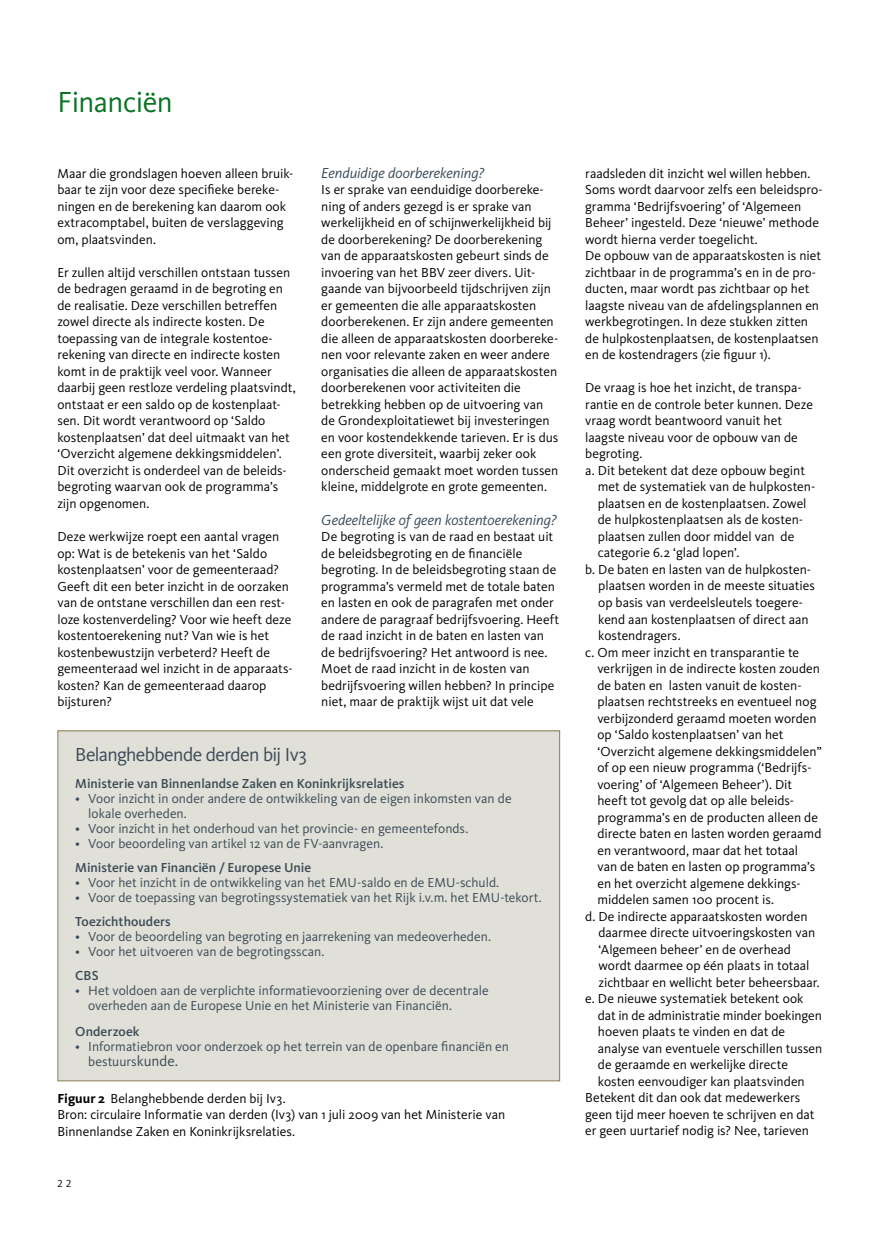
<style>
.page{position:relative;width:881px;height:1251px;background:#fff}
.page>*{position:absolute;margin:0;border:0;box-sizing:border-box;transform-origin:0 0}
.t1{font:30px "Kievit";letter-spacing:-.015em;color:#087323}
.t2{font:19.5px "Kievit";letter-spacing:-.035em;color:#3a4a55}
.t3{font:italic 15px "Kievit";letter-spacing:-.005em;color:#3a4a55}
.t4{font:13.5px/16.5px "Kievit";color:#000}
.t5{font:13.5px/15px "Kievit";color:#3a4a55}
.t6{font:500 13.5px "Kievit";color:#3a4a55}
.t7{font:10.5px "Kievit Regular SC";color:#000}
.s1{font-size:15px}
.s2{font-weight:700}
</style>
<div class="page">
<div style="left:58px;top:730px;width:501px;height:350px;background:#e0dfd8"></div>
<h1 class="t1" style="left:57px;top:83px;width:117px">Financiën</h1>
<p class="t4" style="left:57px;top:165px;width:237px">Maar die grondslagen hoeven alleen bruik&shy;baar te zijn voor deze specifieke bereke&shy;ningen en de berekening kan daarom ook extracomptabel, buiten de verslaggeving om, plaatsvinden.</p>
<p class="t4" style="left:57px;top:264px;width:240px">Er zullen altijd verschillen ontstaan tussen de bedragen geraamd in de begroting en de realisatie. Deze verschillen betreffen zowel directe als indirecte kosten. De toepassing van de integrale kostentoe&shy;rekening van directe en indirecte kosten komt in de praktijk veel voor. Wanneer daarbij geen restloze verdeling plaatsvindt, ontstaat er een saldo op de kostenplaat&shy;sen. Dit wordt verantwoord op ‘Saldo kostenplaatsen’ dat deel uitmaakt van het ‘Overzicht algemene dekkingsmiddelen’.<br>Dit overzicht is onderdeel van de beleids&shy;begroting waarvan ook de programma’s zijn opgenomen.</p>
<p class="t4" style="left:57px;top:528px;width:236px">Deze werkwijze roept een aantal vragen op: Wat is de betekenis van het ‘Saldo kostenplaatsen’ voor de gemeenteraad?<br>Geeft dit een beter inzicht in de oorzaken van de ontstane verschillen dan een rest&shy;loze kostenverdeling? Voor wie heeft deze kostentoerekening nut? Van wie is het kostenbewustzijn verbeterd? Heeft de gemeenteraad wel inzicht in de apparaats&shy;kosten? Kan de gemeenteraad daarop bijsturen?</p>
<p class="t3" style="left:321px;top:163px;width:165px">Eenduidige doorberekening?</p>
<p class="t4" style="left:321px;top:181px;width:238px">Is er sprake van eenduidige doorbereke&shy;ning of anders gezegd is er sprake van werkelijkheid en of schijnwerkelijkheid bij de doorberekening? De doorberekening van de apparaatskosten gebeurt sinds de invoering van het BBV zeer divers. Uit&shy;gaande van bijvoorbeeld tijdschrijven zijn er gemeenten die alle apparaatskosten doorberekenen. Er zijn andere gemeenten die alleen de apparaatskosten doorbereke&shy;nen voor relevante zaken en weer andere organisaties die alleen de apparaatskosten doorberekenen voor activiteiten die betrekking hebben op de uitvoering van de Grondexploitatiewet bij investeringen en voor kostendekkende tarieven. Er is dus een grote diversiteit, waarbij zeker ook onderscheid gemaakt moet worden tussen kleine, middelgrote en grote gemeenten.</p>
<p class="t3" style="left:321px;top:510px;width:237px">Gedeeltelijke of geen kostentoerekening?</p>
<p class="t4" style="left:321px;top:528px;width:239px">De begroting is van de raad en bestaat uit de beleidsbegroting en de financiële begroting. In de beleidsbegroting staan de programma’s vermeld met de totale baten en lasten en ook de paragrafen met onder andere de paragraaf bedrijfsvoering. Heeft de raad inzicht in de baten en lasten van de bedrijfsvoering? Het antwoord is nee.<br>Moet de raad inzicht in de kosten van bedrijfsvoering willen hebben? In principe niet, maar de praktijk wijst uit dat vele</p>
<h2 class="t2" style="left:75px;top:742px;width:233px">Belanghebbende derden bij Iv3</h2>
<p class="t6" style="left:75px;top:775px;width:331px">Ministerie van Binnenlandse Zaken en Koninkrijksrelaties</p>
<p class="t5" style="left:88px;top:790px;width:424px;text-indent:-13px">• Voor inzicht in onder andere de ontwikkeling van de eigen inkomsten van de lokale overheden.</p>
<p class="t5" style="left:75px;top:820px;width:394px">• Voor inzicht in het onderhoud van het provincie- en gemeentefonds.</p>
<p class="t5" style="left:75px;top:835px;width:309px">• Voor beoordeling van artikel 12 van de FV-aanvragen.</p>
<p class="t6" style="left:75px;top:859px;width:237px">Ministerie van Financiën / Europese Unie</p>
<p class="t5" style="left:75px;top:874px;width:425px">• Voor het inzicht in de ontwikkeling van het EMU-saldo en de EMU-schuld.</p>
<p class="t5" style="left:75px;top:889px;width:468px">• Voor de toepassing van begrotingssystematiek van het Rijk i.v.m. het EMU-tekort.</p>
<p class="t6" style="left:75px;top:913px;width:97px">Toezichthouders</p>
<p class="t5" style="left:75px;top:928px;width:417px">• Voor de beoordeling van begroting en jaarrekening van medeoverheden.</p>
<p class="t5" style="left:75px;top:943px;width:250px">• Voor het uitvoeren van de begrotingsscan.</p>
<p class="t6" style="left:75px;top:967px;width:25px">CBS</p>
<p class="t5" style="left:88px;top:982px;width:402px;text-indent:-13px">• Het voldoen aan de verplichte informatievoorziening over de decentrale overheden aan de Europese Unie en het Ministerie van Financiën.</p>
<p class="t6" style="left:75px;top:1022px;width:66px">Onderzoek</p>
<p class="t5" style="left:88px;top:1038px;width:422px;text-indent:-13px">• Informatiebron voor onderzoek op het terrein van de openbare financiën en bestuurs<span class="s1">kunde.</span></p>
<p class="t4" style="left:57px;top:1089px;width:449px"><span class="s2">Figuur 2</span> Belanghebbende derden bij Iv3.<br>Bron: circulaire Informatie van derden (Iv3) van 1 juli 2009 van het Ministerie van<br>Binnenlandse Zaken en Koninkrijksrelaties.</p>
<p class="t7" style="left:57px;top:1176px;width:15px">2 2</p>
<p class="t4" style="left:585px;top:165px;width:239px">raadsleden dit inzicht wel willen hebben.<br>Soms wordt daarvoor zelfs een beleidspro&shy;gramma ‘Bedrijfsvoering’ of ‘Algemeen Beheer’ ingesteld. Deze ‘nieuwe’ methode wordt hierna verder toegelicht.<br>De opbouw van de apparaatskosten is niet zichtbaar in de programma’s en in de pro&shy;ducten, maar wordt pas zichtbaar op het laagste niveau van de afdelingsplannen en werkbegrotingen. In deze stukken zitten de hulpkostenplaatsen, de kostenplaatsen en de kostendragers (zie figuur 1).</p>
<p class="t4" style="left:585px;top:379px;width:218px">De vraag is hoe het inzicht, de transpa-</p>
<p class="t4" style="left:585px;top:396px;width:229px">rantie en de controle beter kunnen. Deze</p>
<p class="t4" style="left:585px;top:412px;width:198px">vraag wordt beantwoord vanuit het</p>
<p class="t4" style="left:585px;top:429px;width:214px">laagste niveau voor de opbouw van de</p>
<p class="t4" style="left:585px;top:445px;width:59px">begroting.</p>
<p class="t4" style="left:585px;top:462px;width:221px">a. Dit betekent dat deze opbouw begint</p>
<p class="t4" style="left:597px;top:478px;width:219px">met de systematiek van de hulpkosten-</p>
<p class="t4" style="left:597px;top:495px;width:210px">plaatsen en de kostenplaatsen. Zowel</p>
<p class="t4" style="left:597px;top:511px;width:207px">de hulpkostenplaatsen als de kosten-</p>
<p class="t4" style="left:597px;top:528px;width:198px">plaatsen zullen door middel van de</p>
<p class="t4" style="left:597px;top:544px;width:143px">categorie 6.2 ‘glad lopen’.</p>
<p class="t4" style="left:585px;top:561px;width:227px">b. De baten en lasten van de hulpkosten-</p>
<p class="t4" style="left:598px;top:577px;width:218px">plaatsen worden in de meeste situaties</p>
<p class="t4" style="left:598px;top:594px;width:206px">op basis van verdeelsleutels toegere-</p>
<p class="t4" style="left:598px;top:610px;width:212px">kend aan kostenplaatsen of direct aan</p>
<p class="t4" style="left:598px;top:627px;width:84px">kostendragers.</p>
<p class="t4" style="left:585px;top:643px;width:215px">c. Om meer inzicht en transparantie te</p>
<p class="t4" style="left:597px;top:660px;width:224px">verkrijgen in de indirecte kosten zouden</p>
<p class="t4" style="left:597px;top:676px;width:205px">de baten en lasten vanuit de kosten-</p>
<p class="t4" style="left:597px;top:693px;width:220px">plaatsen rechtstreeks en eventueel nog</p>
<p class="t4" style="left:597px;top:709px;width:221px">verbijzonderd geraamd moeten worden</p>
<p class="t4" style="left:597px;top:726px;width:188px">op ‘Saldo kostenplaatsen’ van het</p>
<p class="t4" style="left:597px;top:742px;width:225px">‘Overzicht algemene dekkingsmiddelen”</p>
<p class="t4" style="left:597px;top:759px;width:215px">of op een nieuw programma (‘Bedrijfs-</p>
<p class="t4" style="left:597px;top:775px;width:196px">voering’ of ‘Algemeen Beheer’). Dit</p>
<p class="t4" style="left:597px;top:792px;width:198px">heeft tot gevolg dat op alle beleids-</p>
<p class="t4" style="left:597px;top:808px;width:222px">programma’s en de producten alleen de</p>
<p class="t4" style="left:597px;top:825px;width:225px">directe baten en lasten worden geraamd</p>
<p class="t4" style="left:597px;top:841px;width:202px">en verantwoord, maar dat het totaal</p>
<p class="t4" style="left:597px;top:858px;width:219px">van de baten en lasten op programma’s</p>
<p class="t4" style="left:597px;top:874px;width:205px">en het overzicht algemene dekkings-</p>
<p class="t4" style="left:597px;top:891px;width:178px">middelen samen 100 procent is.</p>
<p class="t4" style="left:585px;top:907px;width:224px">d. De indirecte apparaatskosten worden</p>
<p class="t4" style="left:598px;top:924px;width:218px">daarmee directe uitvoeringskosten van</p>
<p class="t4" style="left:598px;top:940px;width:194px">‘Algemeen beheer’ en de overhead</p>
<p class="t4" style="left:598px;top:957px;width:212px">wordt daarmee op één plaats in totaal</p>
<p class="t4" style="left:598px;top:973px;width:223px">zichtbaar en wellicht beter beheersbaar.</p>
<p class="t4" style="left:585px;top:990px;width:220px">e. De nieuwe systematiek betekent ook</p>
<p class="t4" style="left:597px;top:1006px;width:225px">dat in de administratie minder boekingen</p>
<p class="t4" style="left:597px;top:1023px;width:189px">hoeven plaats te vinden en dat de</p>
<p class="t4" style="left:597px;top:1039px;width:226px">analyse van eventuele verschillen tussen</p>
<p class="t4" style="left:597px;top:1056px;width:191px">de geraamde en werkelijke directe</p>
<p class="t4" style="left:597px;top:1072px;width:208px">kosten eenvoudiger kan plaatsvinden</p>
<p class="t4" style="left:585px;top:1089px;width:216px">Betekent dit dan ook dat medewerkers</p>
<p class="t4" style="left:585px;top:1105px;width:231px">geen tijd meer hoeven te schrijven en dat</p>
<p class="t4" style="left:585px;top:1122px;width:225px">er geen uurtarief nodig is? Nee, tarieven</p>
</div>
